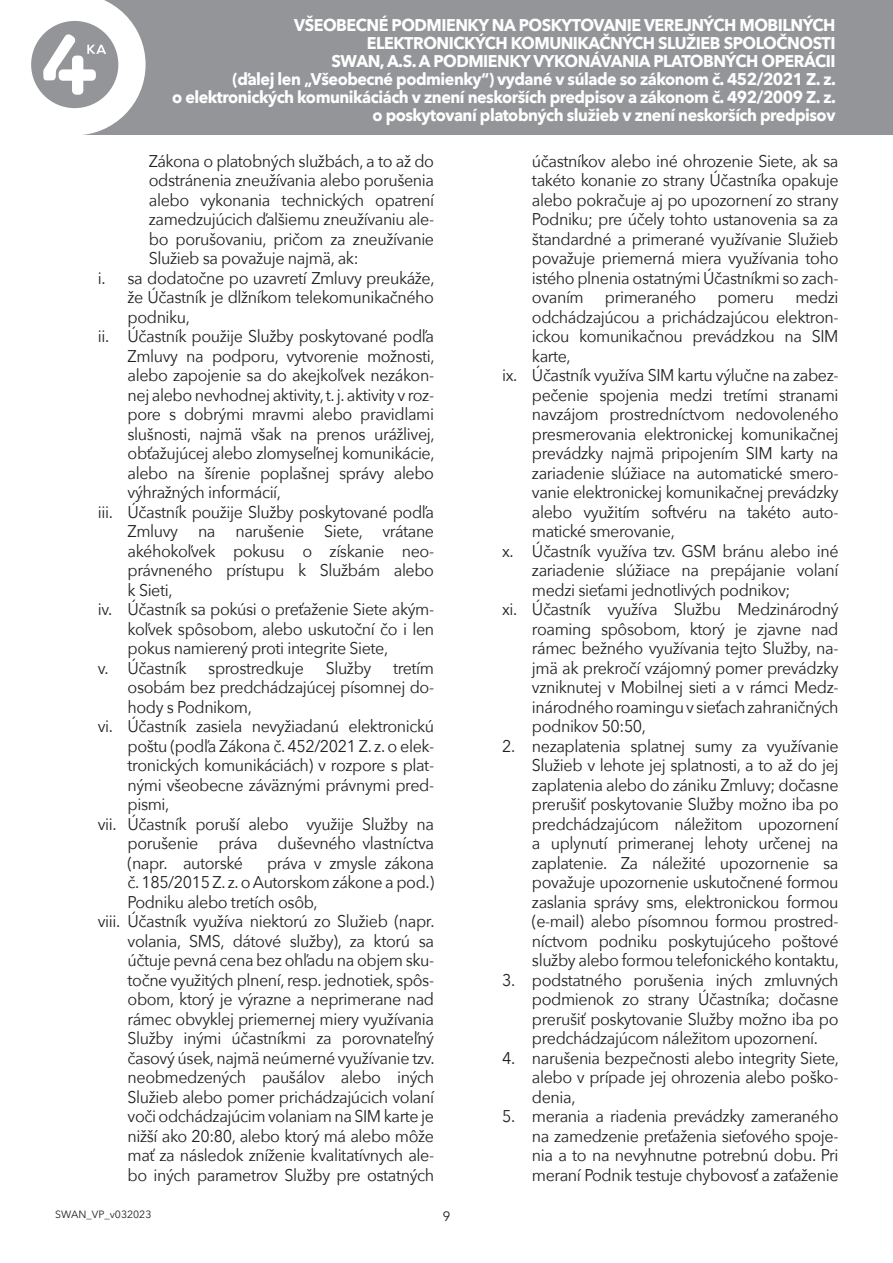
<style>
.page{position:relative;width:893px;height:1263px;background:#fff}
.page>*{position:absolute;margin:0;border:0;box-sizing:border-box;transform-origin:0 0}
.t1{font:16.95px/19.5px "Avenir Next";letter-spacing:-.025em;color:#231f20;text-align:justify;scale:.95 1}
.t2{font:700 16.95px/18px "Avenir Next";letter-spacing:-.03em;color:#fff;text-align:right;scale:.95 1}
.t3{font:13.5px "Avenir";color:#231f20}
.t4{font:10.5px "Avenir Next";color:#231f20}
</style>
<div class="page">
<div style="left:0;top:0;width:893px;height:135px;background:#939598"></div>
<svg style="left:0;top:0;width:146px;height:135px"></svg>
<p class="t2" style="left:172px;top:16px;width:700px">VŠEOBECNÉ PODMIENKY NA POSKYTOVANIE VEREJNÝCH MOBILNÝCH ELEKTRONICKÝCH KOMUNIKAČNÝCH SLUŽIEB SPOLOČNOSTI<br>SWAN, A.S. A PODMIENKY VYKONÁVANIA PLATOBNÝCH OPERÁCII<br>(ďalej len „Všeobecné podmienky“) vydané v súlade so zákonom č. 452/2021 Z. z.<br>o elektronických komunikáciách v znení neskorších predpisov a zákonom č. 492/2009 Z. z. o poskytovaní platobných služieb v znení neskorších predpisov</p>
<p class="t1" style="left:149px;top:150px;width:302px">Zákona o platobných službách, a to až do</p>
<p class="t1" style="left:149px;top:170px;width:302px">odstránenia zneužívania alebo porušenia</p>
<p class="t1" style="left:149px;top:189px;width:302px">alebo vykonania technických opatrení</p>
<p class="t1" style="left:149px;top:209px;width:302px">zamedzujúcich ďalšiemu zneužívaniu ale-</p>
<p class="t1" style="left:149px;top:228px;width:302px">bo porušovaniu, pričom za zneužívanie</p>
<p class="t1" style="left:149px;top:248px;width:222px">Služieb sa považuje najmä, ak:</p>
<p class="t1" style="left:98px;top:267px;width:356px">i. sa dodatočne po uzavretí Zmluvy preukáže,</p>
<p class="t1" style="left:128px;top:287px;width:324px">že Účastník je dlžníkom telekomunikačného</p>
<p class="t1" style="left:128px;top:306px;width:67px">podniku,</p>
<p class="t1" style="left:98px;top:326px;width:356px">ii. Účastník použije Služby poskytované podľa</p>
<p class="t1" style="left:128px;top:345px;width:325px">Zmluvy na podporu, vytvorenie možnosti,</p>
<p class="t1" style="left:128px;top:365px;width:324px">alebo zapojenie sa do akejkoľvek nezákon-</p>
<p class="t1" style="left:128px;top:384px;width:324px">nej alebo nevhodnej aktivity, t. j. aktivity v roz-</p>
<p class="t1" style="left:128px;top:404px;width:324px">pore s dobrými mravmi alebo pravidlami</p>
<p class="t1" style="left:128px;top:423px;width:325px">slušnosti, najmä však na prenos urážlivej,</p>
<p class="t1" style="left:128px;top:443px;width:325px">obťažujúcej alebo zlomyseľnej komunikácie,</p>
<p class="t1" style="left:128px;top:462px;width:324px">alebo na šírenie poplašnej správy alebo</p>
<p class="t1" style="left:128px;top:482px;width:163px">výhražných informácií,</p>
<p class="t1" style="left:98px;top:501px;width:356px">iii. Účastník použije Služby poskytované podľa</p>
<p class="t1" style="left:128px;top:521px;width:324px">Zmluvy na narušenie Siete, vrátane</p>
<p class="t1" style="left:128px;top:540px;width:324px">akéhokoľvek pokusu o získanie neo-</p>
<p class="t1" style="left:128px;top:560px;width:324px">právneného prístupu k Službám alebo</p>
<p class="t1" style="left:128px;top:579px;width:49px">k Sieti,</p>
<p class="t1" style="left:98px;top:599px;width:356px">iv. Účastník sa pokúsi o preťaženie Siete akým-</p>
<p class="t1" style="left:128px;top:618px;width:324px">koľvek spôsobom, alebo uskutoční čo i len</p>
<p class="t1" style="left:128px;top:638px;width:276px">pokus namierený proti integrite Siete,</p>
<p class="t1" style="left:98px;top:657px;width:95px">v. Účastník</p>
<p class="t1" style="left:208px;top:657px;width:102px">sprostredkuje</p>
<p class="t1" style="left:326px;top:657px;width:50px">Služby</p>
<p class="t1" style="left:393px;top:657px;width:45px">tretím</p>
<p class="t1" style="left:128px;top:677px;width:324px">osobám bez predchádzajúcej písomnej do-</p>
<p class="t1" style="left:128px;top:696px;width:132px">hody s Podnikom,</p>
<p class="t1" style="left:98px;top:716px;width:356px">vi. Účastník zasiela nevyžiadanú elektronickú</p>
<p class="t1" style="left:128px;top:735px;width:324px">poštu (podľa Zákona č. 452/2021 Z. z. o elek-</p>
<p class="t1" style="left:128px;top:755px;width:324px">tronických komunikáciách) v rozpore s plat-</p>
<p class="t1" style="left:128px;top:774px;width:324px">nými všeobecne záväznými právnymi pred-</p>
<p class="t1" style="left:128px;top:794px;width:46px">pismi,</p>
<p class="t1" style="left:98px;top:813px;width:356px">vii. Účastník poruší alebo využije Služby na</p>
<p class="t1" style="left:128px;top:833px;width:324px">porušenie práva duševného vlastníctva</p>
<p class="t1" style="left:128px;top:852px;width:123px">(napr. autorské</p>
<p class="t1" style="left:267px;top:852px;width:177px">práva v zmysle zákona</p>
<p class="t1" style="left:128px;top:872px;width:324px">č. 185/2015 Z. z. o Autorskom zákone a pod.)</p>
<p class="t1" style="left:128px;top:891px;width:202px">Podniku alebo tretích osôb,</p>
<p class="t1" style="left:98px;top:911px;width:356px">viii. Účastník využíva niektorú zo Služieb (napr.</p>
<p class="t1" style="left:128px;top:930px;width:324px">volania, SMS, dátové služby), za ktorú sa</p>
<p class="t1" style="left:128px;top:950px;width:324px">účtuje pevná cena bez ohľadu na objem sku-</p>
<p class="t1" style="left:128px;top:969px;width:324px">točne využitých plnení, resp. jednotiek, spôs-</p>
<p class="t1" style="left:128px;top:989px;width:324px">obom, ktorý je výrazne a neprimerane nad</p>
<p class="t1" style="left:128px;top:1008px;width:324px">rámec obvyklej priemernej miery využívania</p>
<p class="t1" style="left:128px;top:1028px;width:324px">Služby inými účastníkmi za porovnateľný</p>
<p class="t1" style="left:128px;top:1047px;width:325px">časový úsek, najmä neúmerné využívanie tzv.</p>
<p class="t1" style="left:128px;top:1067px;width:324px">neobmedzených paušálov alebo iných</p>
<p class="t1" style="left:128px;top:1086px;width:324px">Služieb alebo pomer prichádzajúcich volaní</p>
<p class="t1" style="left:128px;top:1106px;width:324px">voči odchádzajúcim volaniam na SIM karte je</p>
<p class="t1" style="left:128px;top:1125px;width:324px">nižší ako 20:80, alebo ktorý má alebo môže</p>
<p class="t1" style="left:128px;top:1145px;width:324px">mať za následok zníženie kvalitatívnych ale-</p>
<p class="t1" style="left:128px;top:1164px;width:324px">bo iných parametrov Služby pre ostatných</p>
<p class="t4" style="left:55px;top:1206px;width:98px">SWAN_VP_v032023</p>
<p class="t3" style="left:443px;top:1208px;width:9px">9</p>
<p class="t1" style="left:532px;top:150px;width:324px">účastníkov alebo iné ohrozenie Siete, ak sa</p>
<p class="t1" style="left:532px;top:170px;width:324px">takéto konanie zo strany Účastníka opakuje</p>
<p class="t1" style="left:532px;top:189px;width:324px">alebo pokračuje aj po upozornení zo strany</p>
<p class="t1" style="left:532px;top:209px;width:324px">Podniku; pre účely tohto ustanovenia sa za</p>
<p class="t1" style="left:532px;top:228px;width:324px">štandardné a primerané využívanie Služieb</p>
<p class="t1" style="left:532px;top:248px;width:324px">považuje priemerná miera využívania toho</p>
<p class="t1" style="left:532px;top:267px;width:324px">istého plnenia ostatnými Účastníkmi so zach-</p>
<p class="t1" style="left:532px;top:287px;width:324px">ovaním primeraného pomeru medzi</p>
<p class="t1" style="left:532px;top:306px;width:324px">odchádzajúcou a prichádzajúcou elektron-</p>
<p class="t1" style="left:532px;top:326px;width:324px">ickou komunikačnou prevádzkou na SIM</p>
<p class="t1" style="left:532px;top:345px;width:42px">karte,</p>
<p class="t1" style="left:502px;top:365px;width:356px">ix. Účastník využíva SIM kartu výlučne na zabez-</p>
<p class="t1" style="left:532px;top:384px;width:324px">pečenie spojenia medzi tretími stranami</p>
<p class="t1" style="left:532px;top:404px;width:324px">navzájom prostredníctvom nedovoleného</p>
<p class="t1" style="left:532px;top:423px;width:324px">presmerovania elektronickej komunikačnej</p>
<p class="t1" style="left:532px;top:443px;width:324px">prevádzky najmä pripojením SIM karty na</p>
<p class="t1" style="left:532px;top:462px;width:324px">zariadenie slúžiace na automatické smero-</p>
<p class="t1" style="left:532px;top:482px;width:324px">vanie elektronickej komunikačnej prevádzky</p>
<p class="t1" style="left:532px;top:501px;width:324px">alebo využitím softvéru na takéto auto-</p>
<p class="t1" style="left:532px;top:521px;width:152px">matické smerovanie,</p>
<p class="t1" style="left:502px;top:540px;width:356px">x. Účastník využíva tzv. GSM bránu alebo iné</p>
<p class="t1" style="left:532px;top:560px;width:324px">zariadenie slúžiace na prepájanie volaní</p>
<p class="t1" style="left:532px;top:579px;width:273px">medzi sieťami jednotlivých podnikov;</p>
<p class="t1" style="left:502px;top:599px;width:356px">xi. Účastník využíva Službu Medzinárodný</p>
<p class="t1" style="left:532px;top:618px;width:324px">roaming spôsobom, ktorý je zjavne nad</p>
<p class="t1" style="left:532px;top:638px;width:324px">rámec bežného využívania tejto Služby, na-</p>
<p class="t1" style="left:532px;top:657px;width:324px">jmä ak prekročí vzájomný pomer prevádzky</p>
<p class="t1" style="left:532px;top:677px;width:324px">vzniknutej v Mobilnej sieti a v rámci Medz-</p>
<p class="t1" style="left:532px;top:696px;width:324px">inárodného roamingu v sieťach zahraničných</p>
<p class="t1" style="left:532px;top:716px;width:122px">podnikov 50:50,</p>
<p class="t1" style="left:532px;top:735px;width:325px;text-indent:-30px">2. nezaplatenia splatnej sumy za využívanie Služieb v lehote jej splatnosti, a to až do jej zaplatenia alebo do zániku Zmluvy; dočasne prerušiť poskytovanie Služby možno iba po predchádzajúcom náležitom upozornení a uplynutí primeranej lehoty určenej na zaplatenie. Za náležité upozornenie sa považuje upozornenie uskutočnené formou zaslania správy sms, elektronickou formou (e-mail) alebo písomnou formou prostred&shy;níctvom podniku poskytujúceho poštové služby alebo formou telefonického kontaktu,</p>
<p class="t1" style="left:532px;top:969px;width:324px;text-indent:-30px">3. podstatného porušenia iných zmluvných podmienok zo strany Účastníka; dočasne prerušiť poskytovanie Služby možno iba po predchádzajúcom náležitom upozornení.</p>
<p class="t1" style="left:532px;top:1047px;width:325px;text-indent:-30px">4. narušenia bezpečnosti alebo integrity Siete, alebo v prípade jej ohrozenia alebo poško&shy;denia,</p>
<p class="t1" style="left:532px;top:1106px;width:324px;text-indent:-30px">5. merania a riadenia prevádzky zameraného na zamedzenie preťaženia sieťového spoje&shy;nia a to na nevyhnutne potrebnú dobu. Pri meraní Podnik testuje chybovosť a zaťaženie</p>
</div>
